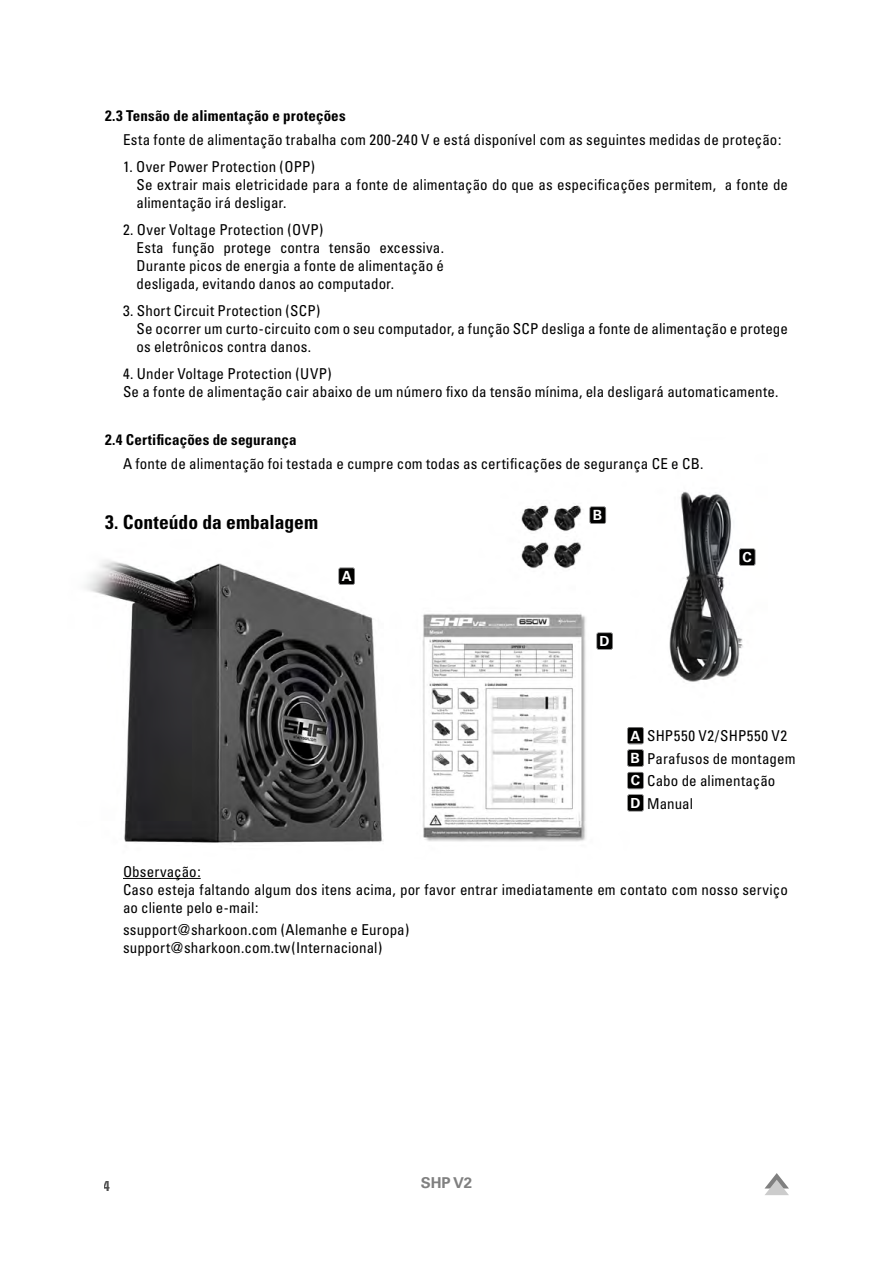
<style>
.page{position:relative;width:893px;height:1263px;background:#fff}
.page>*{position:absolute;margin:0;border:0;box-sizing:border-box;transform-origin:0 0}
.t1{font:700 condensed 19.5px "Univers";color:#000}
.t2{font:condensed 15px/18px "Univers";letter-spacing:.01em;color:#000}
.t3{font:700 condensed 15px "Univers";letter-spacing:.01em;color:#000}
.t4{font:condensed 15px "Univers";letter-spacing:.04em;color:#000}
.t5{font:700 15px "Univers";color:#808080}
.t6{font:700 14.1px "Univers";color:#fff}
.t7{font:700 13.95px "Univers";color:#fff}
.s1{font-weight:700;font-stretch:normal;font-size:13.95px;color:#fff}
</style>
<div class="page">
<img style="left:85px;top:491px;width:671px;height:387px">
<svg style="left:764px;top:1173px;width:25px;height:22px"></svg>
<hr style="left:123px;top:878px;width:78px;height:1px;background:#000">
<svg style="left:739px;top:548px;width:16px;height:18px"></svg>
<svg style="left:589px;top:506px;width:17px;height:18px"></svg>
<svg style="left:338px;top:568px;width:17px;height:17px"></svg>
<svg style="left:627px;top:727px;width:17px;height:84px"></svg>
<svg style="left:596px;top:632px;width:17px;height:18px"></svg>
<p class="t3" style="left:105px;top:107px;width:242px">2.3 Tensão de alimentação e proteções</p>
<p class="t2" style="left:123px;top:131px;width:660px">Esta fonte de alimentação trabalha com 200-240 V e está disponível com as seguintes medidas de proteção:</p>
<p class="t2" style="left:136px;top:158px;width:653px;text-indent:-14px">1. Over Power Protection (OPP)<br>Se extrair mais eletricidade para a fonte de alimentação do que as especificações permitem, a fonte de alimentação irá desligar.</p>
<p class="t2" style="left:136px;top:221px;width:309px;text-indent:-14px">2. Over Voltage Protection (OVP)<br>Esta função protege contra tensão excessiva.<br>Durante picos de energia a fonte de alimentação é desligada, evitando danos ao computador.</p>
<p class="t2" style="left:136px;top:302px;width:653px;text-indent:-14px">3. Short Circuit Protection (SCP)<br>Se ocorrer um curto-circuito com o seu computador, a função SCP desliga a fonte de alimentação e protege os eletrônicos contra danos.</p>
<p class="t2" style="left:123px;top:365px;width:657px">4. Under Voltage Protection (UVP)<br>Se a fonte de alimentação cair abaixo de um número fixo da tensão mínima, ela desligará automaticamente.</p>
<p class="t3" style="left:105px;top:431px;width:193px">2.4 Certificações de segurança</p>
<p class="t2" style="left:123px;top:455px;width:582px">A fonte de alimentação foi testada e cumpre com todas as certificações de segurança CE e CB.</p>
<h1 class="t1" style="left:105px;top:510px;width:215px">3. Conteúdo da embalagem</h1>
<p class="t7" style="left:342px;top:568px;width:12px">A</p>
<p class="t6" style="left:593px;top:507px;width:11px">B</p>
<p class="t7" style="left:599px;top:633px;width:12px">D</p>
<p class="t7" style="left:742px;top:549px;width:11px">C</p>
<p class="t4" style="left:631px;top:726px;width:158px"><span class="s1">A</span> SHP550 V2/SHP550 V2</p>
<p class="t2" style="left:647px;top:749px;width:150px">Parafusos de montagem</p>
<p class="t2" style="left:647px;top:772px;width:130px">Cabo de alimentação</p>
<p class="t2" style="left:630px;top:794px;width:64px"><span class="s1">D</span> Manual</p>
<p class="t6" style="left:631px;top:750px;width:11px">B</p>
<p class="t7" style="left:631px;top:772px;width:11px">C</p>
<p class="t2" style="left:123px;top:862px;width:666px">Observação:<br>Caso esteja faltando algum dos itens acima, por favor entrar imediatamente em contato com nosso serviço ao cliente pelo e-mail:</p>
<p class="t2" style="left:123px;top:921px;width:288px">ssupport@sharkoon.com (Alemanhe e Europa) support@sharkoon.com.tw(Internacional)</p>
<p class="t3" style="left:104px;top:1177px;width:8px">4</p>
<p class="t5" style="left:421px;top:1174px;width:53px">SHP V2</p>
</div>
